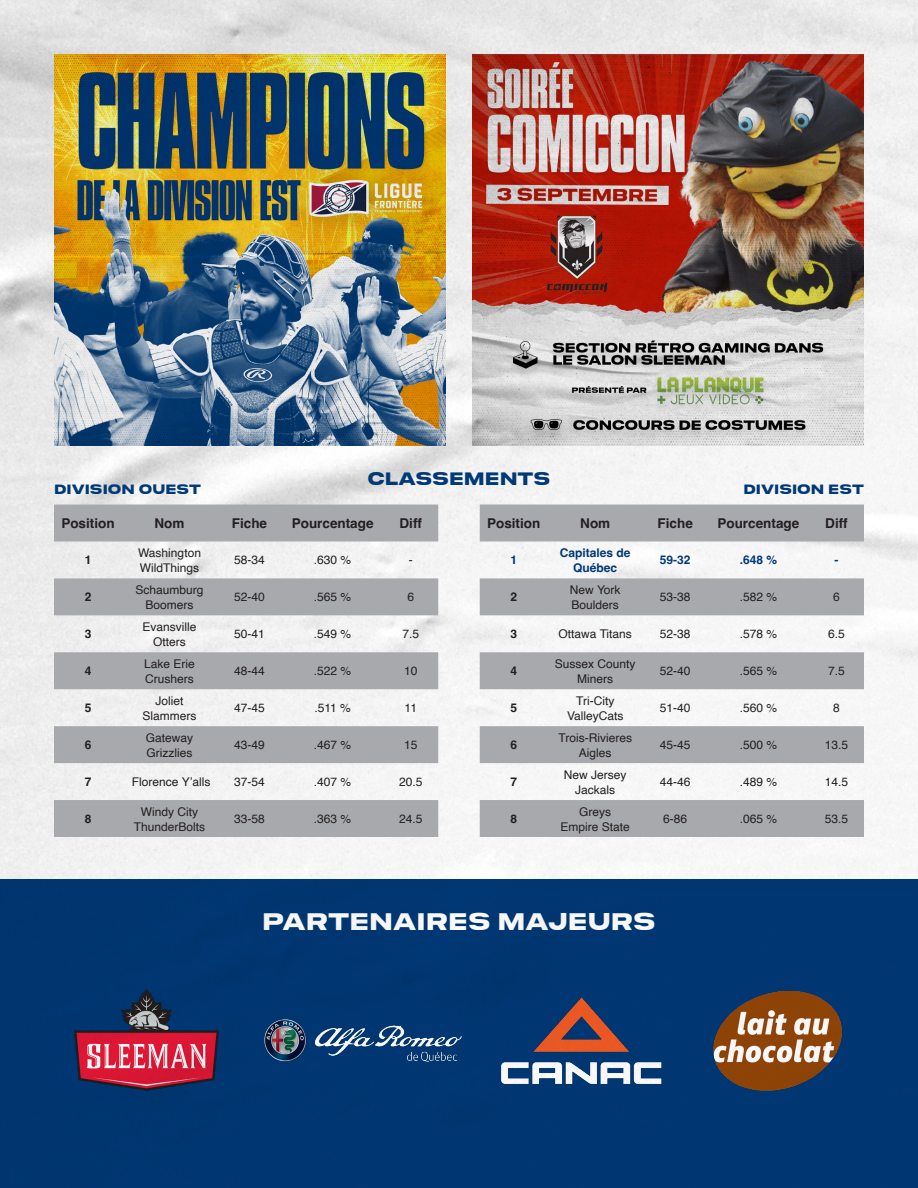
<style>
.page{position:relative;width:918px;height:1188px;background:#fff}
.page>*{position:absolute;margin:0;border:0;box-sizing:border-box;transform-origin:0 0}
.t1{font:24px "Radwave";color:#fff}
.t2{font:18px "Radwave";letter-spacing:-.005em;color:#003976}
.t3{font:700 13.5px "Helvetica";color:#231f20}
.t4{font:13.5px "Radwave";color:#003976}
.t5{font:12px/15px "Helvetica";color:#231f20;text-align:center}
.t6{font:700 12px/15px "Helvetica";color:#003976;text-align:center}
.t7{font:700 12px "Helvetica";color:#231f20}
</style>
<div class="page">
<img style="left:0;top:0;width:918px;height:1188px">
<svg style="left:480px;top:505px;width:384px;height:332px;fill:#a8a9ad"></svg>
<svg style="left:54px;top:505px;width:384px;height:332px;fill:#a8a9ad"></svg>
<img style="left:54px;top:54px;width:391px;height:391px">
<p class="t2" style="left:368px;top:469px;width:184px">CLASSEMENTS</p>
<p class="t3" style="left:487px;top:515px;width:55px">Position</p>
<p class="t3" style="left:580px;top:515px;width:31px">Nom</p>
<p class="t3" style="left:658px;top:515px;width:37px">Fiche</p>
<p class="t3" style="left:717px;top:515px;width:83px">Pourcentage</p>
<p class="t3" style="left:825px;top:515px;width:24px">Diff</p>
<p class="t6" style="left:510px;top:554px;width:8px">1</p>
<p class="t6" style="left:560px;top:547px;width:72px">Capitales de<br>Québec</p>
<p class="t6" style="left:660px;top:554px;width:32px">59-32</p>
<p class="t6" style="left:740px;top:554px;width:39px">.648 %</p>
<p class="t6" style="left:835px;top:554px;width:5px">-</p>
<p class="t7" style="left:510px;top:590px;width:8px">2</p>
<p class="t5" style="left:570px;top:583px;width:52px;text-align:left">New York<br>Boulders</p>
<p class="t5" style="left:660px;top:590px;width:32px">53-38</p>
<p class="t5" style="left:740px;top:590px;width:39px">.582 %</p>
<p class="t5" style="left:833px;top:590px;width:8px">6</p>
<p class="t7" style="left:510px;top:627px;width:8px">3</p>
<p class="t5" style="left:559px;top:627px;width:75px">Ottawa Titans</p>
<p class="t5" style="left:660px;top:627px;width:32px">52-38</p>
<p class="t5" style="left:740px;top:627px;width:39px">.578 %</p>
<p class="t5" style="left:828px;top:627px;width:18px">6.5</p>
<p class="t7" style="left:510px;top:664px;width:8px">4</p>
<p class="t5" style="left:555px;top:656px;width:82px">Sussex County<br>Miners</p>
<p class="t5" style="left:660px;top:664px;width:32px">52-40</p>
<p class="t5" style="left:740px;top:664px;width:39px">.565 %</p>
<p class="t5" style="left:828px;top:664px;width:18px">7.5</p>
<p class="t7" style="left:510px;top:701px;width:8px">5</p>
<p class="t5" style="left:567px;top:693px;width:58px">Tri-City<br>ValleyCats</p>
<p class="t5" style="left:660px;top:701px;width:32px">51-40</p>
<p class="t5" style="left:740px;top:701px;width:39px">.560 %</p>
<p class="t5" style="left:833px;top:701px;width:8px">8</p>
<p class="t7" style="left:510px;top:738px;width:8px">6</p>
<p class="t5" style="left:559px;top:730px;width:75px">Trois-Rivieres<br>Aigles</p>
<p class="t5" style="left:660px;top:738px;width:32px">45-45</p>
<p class="t5" style="left:740px;top:738px;width:39px">.500 %</p>
<p class="t5" style="left:825px;top:738px;width:25px">13.5</p>
<p class="t7" style="left:510px;top:775px;width:8px">7</p>
<p class="t5" style="left:564px;top:767px;width:64px">New Jersey<br>Jackals</p>
<p class="t5" style="left:660px;top:775px;width:32px">44-46</p>
<p class="t5" style="left:740px;top:775px;width:39px">.489 %</p>
<p class="t5" style="left:825px;top:775px;width:25px">14.5</p>
<p class="t7" style="left:510px;top:811px;width:8px">8</p>
<p class="t4" style="left:54px;top:482px;width:149px">DIVISION OUEST</p>
<p class="t4" style="left:743px;top:482px;width:122px">DIVISION EST</p>
<p class="t3" style="left:61px;top:515px;width:55px">Position</p>
<p class="t3" style="left:155px;top:515px;width:31px">Nom</p>
<p class="t3" style="left:232px;top:515px;width:37px">Fiche</p>
<p class="t3" style="left:292px;top:515px;width:83px">Pourcentage</p>
<p class="t3" style="left:400px;top:515px;width:24px">Diff</p>
<p class="t7" style="left:85px;top:553px;width:8px">1</p>
<p class="t5" style="left:138px;top:546px;width:64px;text-align:left">Washington<br>WildThings</p>
<p class="t5" style="left:234px;top:553px;width:32px">58-34</p>
<p class="t5" style="left:314px;top:553px;width:39px">.630 %</p>
<p class="t5" style="left:409px;top:553px;width:5px">-</p>
<p class="t7" style="left:85px;top:590px;width:8px">2</p>
<p class="t5" style="left:136px;top:583px;width:70px">Schaumburg<br>Boomers</p>
<p class="t5" style="left:234px;top:590px;width:32px">52-40</p>
<p class="t5" style="left:314px;top:590px;width:39px">.565 %</p>
<p class="t5" style="left:407px;top:590px;width:8px">6</p>
<p class="t7" style="left:85px;top:627px;width:8px">3</p>
<p class="t5" style="left:143px;top:619px;width:56px">Evansville<br>Otters</p>
<p class="t5" style="left:234px;top:627px;width:32px">50-41</p>
<p class="t5" style="left:314px;top:627px;width:39px">.549 %</p>
<p class="t5" style="left:402px;top:627px;width:18px">7.5</p>
<p class="t7" style="left:85px;top:664px;width:8px">4</p>
<p class="t5" style="left:144px;top:656px;width:52px;text-align:left">Lake Erie<br>Crushers</p>
<p class="t5" style="left:234px;top:664px;width:32px">48-44</p>
<p class="t5" style="left:314px;top:664px;width:39px">.522 %</p>
<p class="t5" style="left:404px;top:664px;width:15px">10</p>
<p class="t7" style="left:85px;top:701px;width:8px">5</p>
<p class="t5" style="left:143px;top:693px;width:55px">Joliet<br>Slammers</p>
<p class="t5" style="left:234px;top:701px;width:32px">47-45</p>
<p class="t5" style="left:314px;top:701px;width:38px">.511 %</p>
<p class="t5" style="left:405px;top:701px;width:14px">11</p>
<p class="t7" style="left:85px;top:738px;width:8px">6</p>
<p class="t5" style="left:146px;top:730px;width:49px;text-align:left">Gateway<br>Grizzlies</p>
<p class="t5" style="left:234px;top:738px;width:32px">43-49</p>
<p class="t5" style="left:314px;top:738px;width:39px">.467 %</p>
<p class="t5" style="left:404px;top:738px;width:15px">15</p>
<p class="t7" style="left:85px;top:775px;width:8px">7</p>
<p class="t5" style="left:132px;top:775px;width:80px">Florence Y’alls</p>
<p class="t5" style="left:234px;top:775px;width:32px">37-54</p>
<p class="t5" style="left:314px;top:775px;width:39px">.407 %</p>
<p class="t5" style="left:399px;top:775px;width:25px">20.5</p>
<p class="t7" style="left:85px;top:811px;width:8px">8</p>
<p class="t5" style="left:134px;top:804px;width:73px">Windy City<br>ThunderBolts</p>
<p class="t5" style="left:234px;top:812px;width:32px">33-58</p>
<p class="t5" style="left:314px;top:812px;width:39px">.363 %</p>
<p class="t5" style="left:399px;top:812px;width:25px">24.5</p>
<p class="t5" style="left:579px;top:804px;width:34px">Greys</p>
<p class="t5" style="left:561px;top:819px;width:71px">Empire State</p>
<p class="t5" style="left:663px;top:812px;width:26px">6-86</p>
<p class="t5" style="left:740px;top:812px;width:39px">.065 %</p>
<p class="t5" style="left:825px;top:812px;width:25px">53.5</p>
<p class="t1" style="left:262px;top:908px;width:395px">PARTENAIRES MAJEURS</p>
</div>
